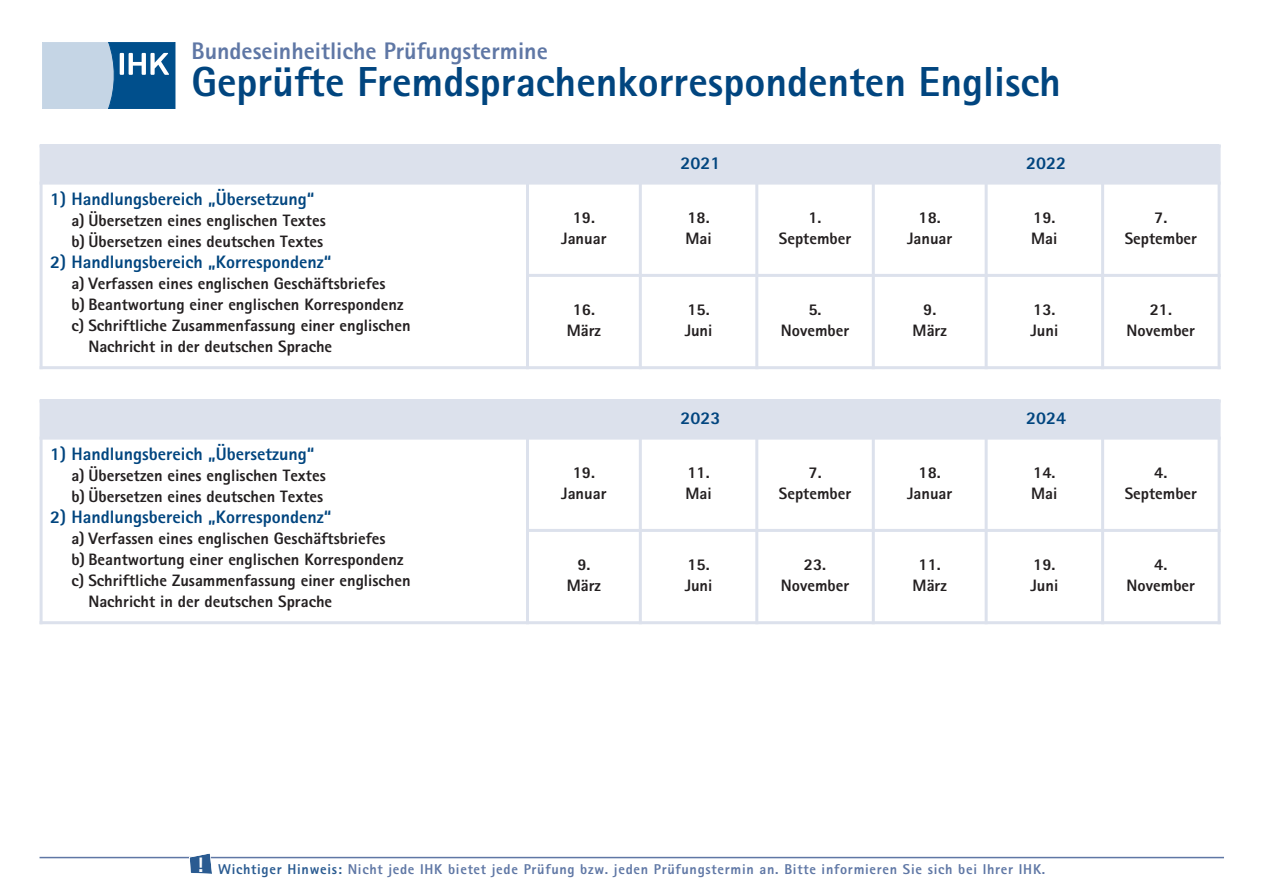
<style>
.page{position:relative;width:1263px;height:893px;background:#fff}
.page>*{position:absolute;margin:0;border:0;box-sizing:border-box;transform-origin:0 0}
.t1{font:800 42px "AT Rotis Sans Serif";color:#01457f}
.t2{font:800 24px "AT Rotis Sans Serif";color:#5f77a5}
.t3{font:800 18px "AT Rotis Sans Serif";color:#01457f}
.t4{font:800 16.5px/21px "AT Rotis Sans Serif";color:#231f20;text-align:center}
.t5{font:800 14.25px "AT Rotis Sans Serif";letter-spacing:.05em;color:#5f77a5}
.s1{color:#2a5b91}
</style>
<div class="page">
<svg style="left:42px;top:42px;width:133px;height:67px;background:#769fc1"></svg>
<div style="left:40px;top:145px;width:487px;height:38px;background:#dce1ec"></div>
<div style="left:527px;top:145px;width:346px;height:38px;background:#dce1ec"></div>
<div style="left:873px;top:145px;width:346px;height:38px;background:#dce1ec"></div>
<hr style="left:40px;top:145px;width:3px;height:224px;background:#dce1ec">
<hr style="left:526px;top:145px;width:3px;height:224px;background:#dce1ec">
<hr style="left:639px;top:182px;width:3px;height:187px;background:#dce1ec">
<hr style="left:755px;top:182px;width:3px;height:187px;background:#dce1ec">
<hr style="left:872px;top:145px;width:3px;height:224px;background:#dce1ec">
<hr style="left:985px;top:182px;width:3px;height:187px;background:#dce1ec">
<hr style="left:1101px;top:182px;width:3px;height:187px;background:#dce1ec">
<hr style="left:1217px;top:145px;width:3px;height:224px;background:#dce1ec">
<hr style="left:40px;top:182px;width:1180px;height:3px;background:#dce1ec">
<hr style="left:526px;top:274px;width:694px;height:3px;background:#dce1ec">
<hr style="left:40px;top:366px;width:1180px;height:3px;background:#dce1ec">
<div style="left:40px;top:400px;width:487px;height:38px;background:#dce1ec"></div>
<div style="left:527px;top:400px;width:346px;height:38px;background:#dce1ec"></div>
<div style="left:873px;top:400px;width:346px;height:38px;background:#dce1ec"></div>
<hr style="left:40px;top:400px;width:3px;height:224px;background:#dce1ec">
<hr style="left:526px;top:400px;width:3px;height:224px;background:#dce1ec">
<hr style="left:639px;top:437px;width:3px;height:187px;background:#dce1ec">
<hr style="left:755px;top:437px;width:3px;height:187px;background:#dce1ec">
<hr style="left:872px;top:400px;width:3px;height:224px;background:#dce1ec">
<hr style="left:985px;top:437px;width:3px;height:187px;background:#dce1ec">
<hr style="left:1101px;top:437px;width:3px;height:187px;background:#dce1ec">
<hr style="left:1217px;top:400px;width:3px;height:224px;background:#dce1ec">
<hr style="left:40px;top:437px;width:1180px;height:3px;background:#dce1ec">
<hr style="left:526px;top:529px;width:694px;height:3px;background:#dce1ec">
<hr style="left:40px;top:621px;width:1180px;height:3px;background:#dce1ec">
<hr style="left:40px;top:857px;width:1184px;height:1px;background:#5f77a5">
<svg style="left:189px;top:853px;width:24px;height:21px"></svg>
<h2 class="t2" style="left:191px;top:42px;width:358px">Bundeseinheitliche Prüfungstermine</h2>
<h1 class="t1" style="left:191px;top:67px;width:871px">Geprüfte Fremdsprachenkorrespondenten Englisch</h1>
<p class="t3" style="left:50px;top:192px;width:266px">1) Handlungsbereich „Übersetzung“</p>
<p class="t4" style="left:71px;top:211px;width:256px;text-align:left">a) Übersetzen eines englischen Textes b) Übersetzen eines deutschen Textes</p>
<p class="t3" style="left:50px;top:255px;width:283px">2) Handlungsbereich „Korrespondenz“</p>
<p class="t4" style="left:71px;top:274px;width:316px">a) Verfassen eines englischen Geschäftsbriefes</p>
<p class="t4" style="left:71px;top:295px;width:334px">b) Beantwortung einer englischen Korrespondenz</p>
<p class="t4" style="left:71px;top:316px;width:341px">c) Schriftliche Zusammenfassung einer englischen</p>
<p class="t4" style="left:88px;top:337px;width:245px">Nachricht in der deutschen Sprache</p>
<p class="t3" style="left:50px;top:447px;width:266px">1) Handlungsbereich „Übersetzung“</p>
<p class="t4" style="left:71px;top:466px;width:256px;text-align:left">a) Übersetzen eines englischen Textes b) Übersetzen eines deutschen Textes</p>
<p class="t3" style="left:50px;top:510px;width:283px">2) Handlungsbereich „Korrespondenz“</p>
<p class="t4" style="left:71px;top:529px;width:316px">a) Verfassen eines englischen Geschäftsbriefes</p>
<p class="t4" style="left:71px;top:550px;width:334px">b) Beantwortung einer englischen Korrespondenz</p>
<p class="t4" style="left:71px;top:571px;width:341px">c) Schriftliche Zusammenfassung einer englischen</p>
<p class="t4" style="left:88px;top:592px;width:245px">Nachricht in der deutschen Sprache</p>
<p class="t3" style="left:680px;top:156px;width:42px">2021</p>
<p class="t3" style="left:1026px;top:156px;width:42px">2022</p>
<p class="t4" style="left:561px;top:208px;width:47px">19.<br>Januar</p>
<p class="t4" style="left:685px;top:208px;width:28px;text-align:left">18.<br>Mai</p>
<p class="t4" style="left:779px;top:208px;width:74px">1.<br>September</p>
<p class="t4" style="left:907px;top:208px;width:47px">18.<br>Januar</p>
<p class="t4" style="left:1031px;top:208px;width:28px;text-align:left">19.<br>Mai</p>
<p class="t4" style="left:1125px;top:208px;width:74px">7.<br>September</p>
<p class="t4" style="left:567px;top:301px;width:36px">16.<br>März</p>
<p class="t4" style="left:685px;top:301px;width:29px;text-align:left">15.<br>Juni</p>
<p class="t4" style="left:781px;top:301px;width:70px">5.<br>November</p>
<p class="t4" style="left:913px;top:301px;width:36px">9.<br>März</p>
<p class="t4" style="left:1030px;top:301px;width:29px;text-align:left">13.<br>Juni</p>
<p class="t4" style="left:1127px;top:301px;width:70px">21.<br>November</p>
<p class="t3" style="left:680px;top:411px;width:42px">2023</p>
<p class="t3" style="left:1026px;top:411px;width:42px">2024</p>
<p class="t4" style="left:561px;top:463px;width:47px">19.<br>Januar</p>
<p class="t4" style="left:685px;top:463px;width:28px;text-align:left">11.<br>Mai</p>
<p class="t4" style="left:779px;top:463px;width:74px">7.<br>September</p>
<p class="t4" style="left:907px;top:463px;width:47px">18.<br>Januar</p>
<p class="t4" style="left:1031px;top:463px;width:28px;text-align:left">14.<br>Mai</p>
<p class="t4" style="left:1125px;top:463px;width:74px">4.<br>September</p>
<p class="t4" style="left:567px;top:556px;width:36px">9.<br>März</p>
<p class="t4" style="left:685px;top:556px;width:29px;text-align:left">15.<br>Juni</p>
<p class="t4" style="left:781px;top:556px;width:70px">23.<br>November</p>
<p class="t4" style="left:913px;top:556px;width:36px">11.<br>März</p>
<p class="t4" style="left:1030px;top:556px;width:29px;text-align:left">19.<br>Juni</p>
<p class="t4" style="left:1127px;top:556px;width:70px">4.<br>November</p>
<p class="t5" style="left:197px;top:864px;width:850px"><sup>!</sup> <span class="s1">Wichtiger Hinweis:</span> Nicht jede IHK bietet jede Prüfung bzw. jeden Prüfungstermin an. Bitte informieren Sie sich bei Ihrer IHK.</p>
</div>
